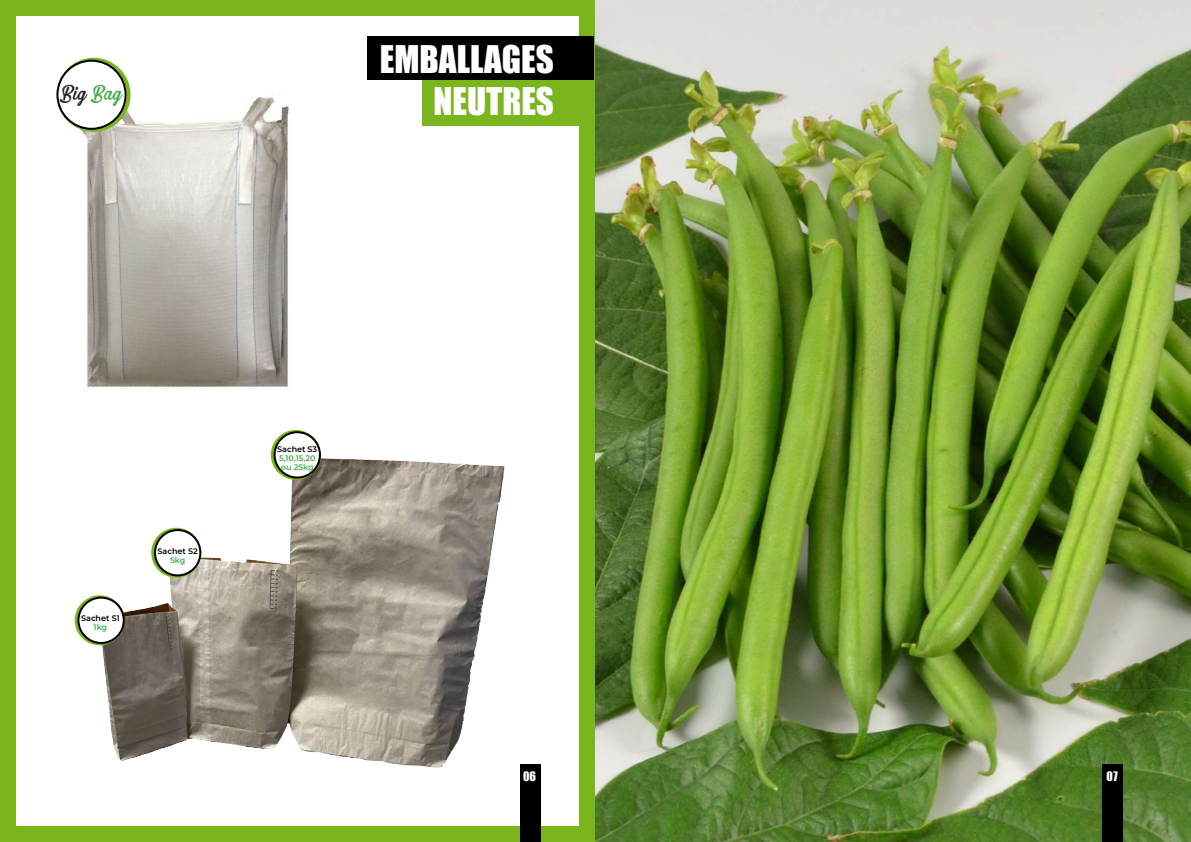
<style>
.page{position:relative;width:1191px;height:842px;background:#fff}
.page>*{position:absolute;margin:0;border:0;box-sizing:border-box;transform-origin:0 0}
.t1{font:35px/42px "Impact";color:#fff;text-align:right}
.t2{font:25px "Angler";color:#231f20}
.t3{font:12px "Impact";color:#fff}
.t4{font:600 8px "Montserrat";color:#000}
.t5{font:600 8px/9px "Montserrat";color:#41ad49}
.s1{color:#41ad49}
</style>
<div class="page">
<div style="left:0;top:0;width:595px;height:842px;border:16px solid #7ab51d"></div>
<div style="left:422px;top:79px;width:171px;height:46px;background:#7ab51d"></div>
<div style="left:367px;top:36px;width:226px;height:43px;background:#000"></div>
<img style="left:66px;top:82px;width:223px;height:306px">
<div style="left:57px;top:58px;width:74px;height:74px;border:4px solid #7ab51d;border-radius:50%"></div>
<div style="left:57px;top:61px;width:69px;height:68px;background:#fff;border-radius:50%"></div>
<div style="left:56px;top:60px;width:71px;height:70px;border:2px solid #000;border-radius:50%"></div>
<div style="left:520px;top:765px;width:20px;height:77px;background:#000"></div>
<img style="left:74px;top:454px;width:467px;height:318px">
<div style="left:75px;top:595px;width:50px;height:50px;border:4px solid #7ab51d;border-radius:50%"></div>
<div style="left:78px;top:598px;width:46px;height:45px;background:#fff;border-radius:50%"></div>
<div style="left:77px;top:597px;width:48px;height:47px;border:2px solid #000;border-radius:50%"></div>
<div style="left:151px;top:528px;width:50px;height:50px;border:4px solid #7ab51d;border-radius:50%"></div>
<div style="left:155px;top:530px;width:45px;height:45px;background:#fff;border-radius:50%"></div>
<div style="left:154px;top:529px;width:47px;height:47px;border:2px solid #000;border-radius:50%"></div>
<div style="left:271px;top:430px;width:50px;height:50px;border:4px solid #7ab51d;border-radius:50%"></div>
<div style="left:274px;top:432px;width:46px;height:45px;background:#fff;border-radius:50%"></div>
<div style="left:273px;top:431px;width:48px;height:47px;border:2px solid #000;border-radius:50%"></div>
<img style="left:595px;top:0;width:596px;height:842px">
<div style="left:1102px;top:765px;width:21px;height:77px;background:#000"></div>
<h2 class="t2" style="left:62px;top:79px;width:62px">Big <span class="s1">Bag</span></h2>
<h1 class="t1" style="left:380px;top:37px;width:176px">EMBALLAGES<br>NEUTRES</h1>
<p class="t4" style="left:81px;top:612px;width:40px">Sachet S1</p>
<p class="t5" style="left:94px;top:622px;width:15px">1kg</p>
<p class="t4" style="left:157px;top:546px;width:42px">Sachet S2</p>
<p class="t5" style="left:170px;top:555px;width:17px">5kg</p>
<p class="t4" style="left:277px;top:443px;width:42px">Sachet S3</p>
<p class="t5" style="left:279px;top:453px;width:38px">5,10,15,20 ou 25kg</p>
<h3 class="t3" style="left:523px;top:767px;width:14px">06</h3>
<h3 class="t3" style="left:1106px;top:767px;width:13px">07</h3>
</div>
